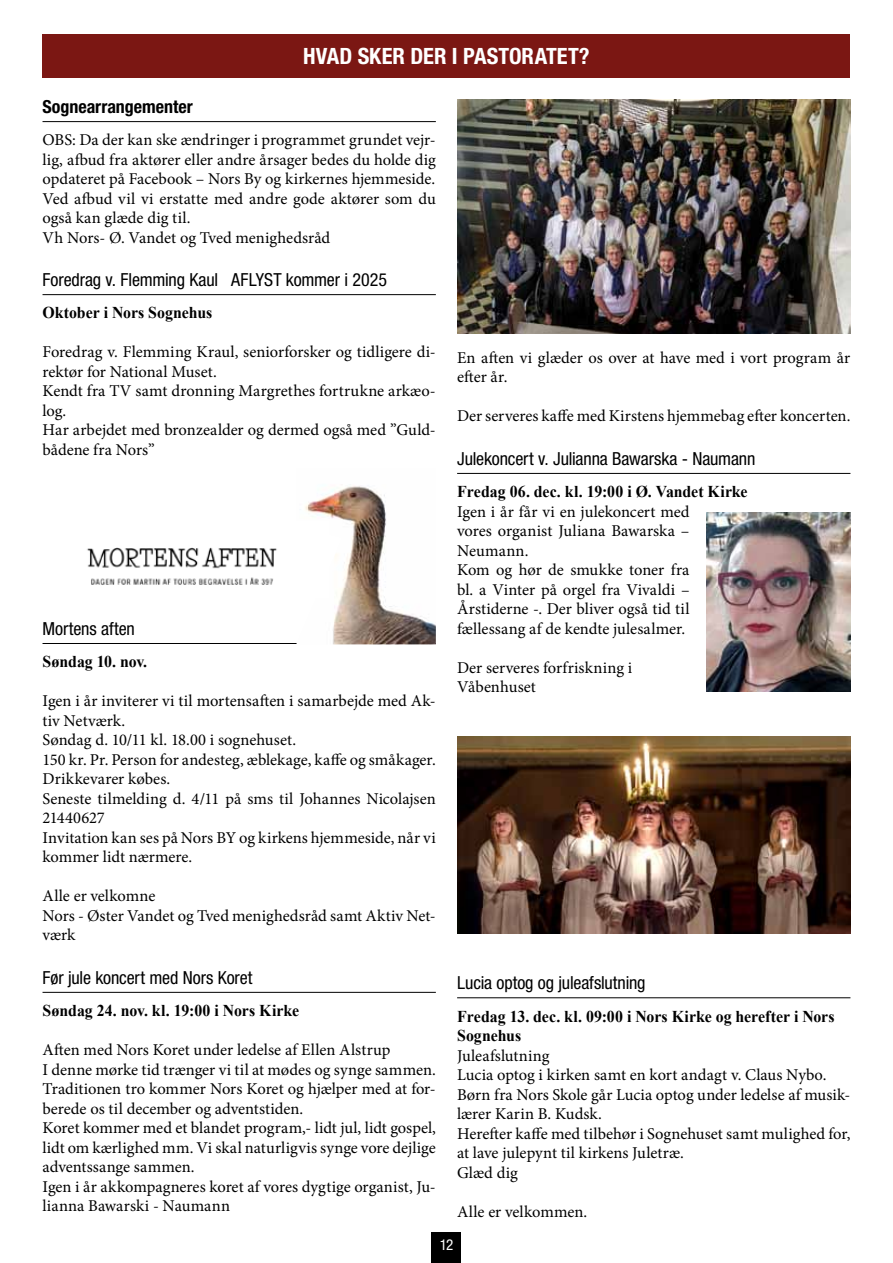
<style>
.page{position:relative;width:893px;height:1263px;background:#fff}
.page>*{position:absolute;margin:0;border:0;box-sizing:border-box;transform-origin:0 0}
.t1{font:700 condensed 22.5px "Helvetica Neue LT Std";letter-spacing:.005em;color:#fff}
.t2{font:condensed 18px "Helvetica Neue LT Std";letter-spacing:-.01em;color:#000}
.t3{font:700 condensed 18px "Helvetica Neue LT Std";color:#000}
.t4{font:16.5px/19.5px "Minion Pro";color:#000}
.t5{font:700 16.5px/19.8px "Times New Roman";color:#000;scale:.96 1}
.t6{font:condensed 15px "Helvetica Neue LT Std";color:#fff}
</style>
<div class="page">
<div style="left:432px;top:1232px;width:29px;height:31px;background:#000"></div>
<div style="left:43px;top:34px;width:807px;height:44px;background:#7b1713"></div>
<hr style="left:43px;top:121px;width:393px;height:1px;background:#000">
<hr style="left:43px;top:294px;width:393px;height:1px;background:#000">
<hr style="left:43px;top:643px;width:393px;height:1px;background:#000">
<hr style="left:43px;top:992px;width:393px;height:1px;background:#000">
<hr style="left:457px;top:473px;width:393px;height:1px;background:#000">
<hr style="left:457px;top:997px;width:393px;height:1px;background:#000">
<img style="left:296px;top:486px;width:140px;height:158px">
<img style="left:87px;top:521px;width:243px;height:78px">
<img style="left:457px;top:100px;width:393px;height:234px">
<img style="left:707px;top:512px;width:143px;height:179px">
<img style="left:457px;top:737px;width:393px;height:196px">
<h1 class="t1" style="left:303px;top:42px;width:288px">Hvad sker der i Pastoratet?</h1>
<p class="t3" style="left:43px;top:95px;width:152px">Sognearrangementer</p>
<p class="t4" style="left:43px;top:130px;width:395px">OBS: Da der kan ske ændringer i programmet grundet vejr&shy;lig, afbud fra aktører eller andre årsager bedes du holde dig opdateret på Facebook – Nors By og kirkernes hjemmeside.<br>Ved afbud vil vi erstatte med andre gode aktører som du også kan glæde dig til.<br>Vh Nors- Ø. Vandet og Tved menighedsråd</p>
<p class="t2" style="left:43px;top:269px;width:346px">Foredrag v. Flemming Kaul AFLYST kommer i 2025</p>
<p class="t5" style="left:43px;top:302px;width:178px">Oktober i Nors Sognehus</p>
<p class="t4" style="left:43px;top:342px;width:395px">Foredrag v. Flemming Kraul, seniorforsker og tidligere di&shy;rektør for National Muset.<br>Kendt fra TV samt dronning Margrethes fortrukne arkæo&shy;log.<br>Har arbejdet med bronzealder og dermed også med ”Guld&shy;bådene fra Nors”</p>
<p class="t2" style="left:43px;top:618px;width:94px">Mortens aften</p>
<p class="t5" style="left:43px;top:651px;width:111px">Søndag 10. nov.</p>
<p class="t4" style="left:43px;top:691px;width:395px">Igen i år inviterer vi til mortensaften i samarbejde med Ak&shy;tiv Netværk.<br>Søndag d. 10/11 kl. 18.00 i sognehuset.<br>150 kr. Pr. Person for andesteg, æblekage, kaffe og småkager.<br>Drikkevarer købes.<br>Seneste tilmelding d. 4/11 på sms til Johannes Nicolajsen 21440627<br>Invitation kan ses på Nors BY og kirkens hjemmeside, når vi kommer lidt nærmere.</p>
<p class="t4" style="left:43px;top:886px;width:395px">Alle er velkomne<br>Nors - Øster Vandet og Tved menighedsråd samt Aktiv Net&shy;værk</p>
<p class="t2" style="left:43px;top:967px;width:211px">Før jule koncert med Nors Koret</p>
<p class="t5" style="left:43px;top:1000px;width:269px">Søndag 24. nov. kl. 19:00 i Nors Kirke</p>
<p class="t4" style="left:43px;top:1040px;width:395px">Aften med Nors Koret under ledelse af Ellen Alstrup<br>I denne mørke tid trænger vi til at mødes og synge sammen.<br>Traditionen tro kommer Nors Koret og hjælper med at for&shy;berede os til december og adventstiden.<br>Koret kommer med et blandet program,- lidt jul, lidt gospel, lidt om kærlighed mm. Vi skal naturligvis synge vore dejlige adventssange sammen.<br>Igen i år akkompagneres koret af vores dygtige organist, Ju&shy;lianna Bawarski - Naumann</p>
<p class="t4" style="left:457px;top:348px;width:395px">En aften vi glæder os over at have med i vort program år efter år.</p>
<p class="t4" style="left:457px;top:406px;width:395px">Der serveres kaffe med Kirstens hjemmebag efter koncerten.</p>
<p class="t2" style="left:457px;top:448px;width:300px">Julekoncert v. Julianna Bawarska - Naumann</p>
<p class="t5" style="left:457px;top:481px;width:304px">Fredag 06. dec. kl. 19:00 i Ø. Vandet Kirke</p>
<p class="t4" style="left:457px;top:502px;width:234px">Igen i år får vi en julekoncert med vores organist Juliana Bawarska –<br>Neumann.<br>Kom og hør de smukke toner fra bl. a Vinter på orgel fra Vivaldi –<br>Årstiderne -. Der bliver også tid til fællessang af de kendte julesalmer.</p>
<p class="t4" style="left:457px;top:658px;width:177px">Der serveres forfriskning i<br>Våbenhuset</p>
<p class="t2" style="left:457px;top:972px;width:190px">Lucia optog og juleafslutning</p>
<p class="t5" style="left:457px;top:1005px;width:395px">Fredag 13. dec. kl. 09:00 i Nors Kirke og herefter i Nors<br>Sognehus</p>
<p class="t4" style="left:457px;top:1046px;width:395px">Juleafslutning<br>Lucia optog i kirken samt en kort andagt v. Claus Nybo.<br>Børn fra Nors Skole går Lucia optog under ledelse af musik&shy;lærer Karin B. Kudsk.<br>Herefter kaffe med tilbehør i Sognehuset samt mulighed for, at lave julepynt til kirkens Juletræ.<br>Glæd dig</p>
<p class="t4" style="left:457px;top:1202px;width:132px">Alle er velkommen.</p>
<p class="t6" style="left:440px;top:1236px;width:15px">12</p>
</div>
